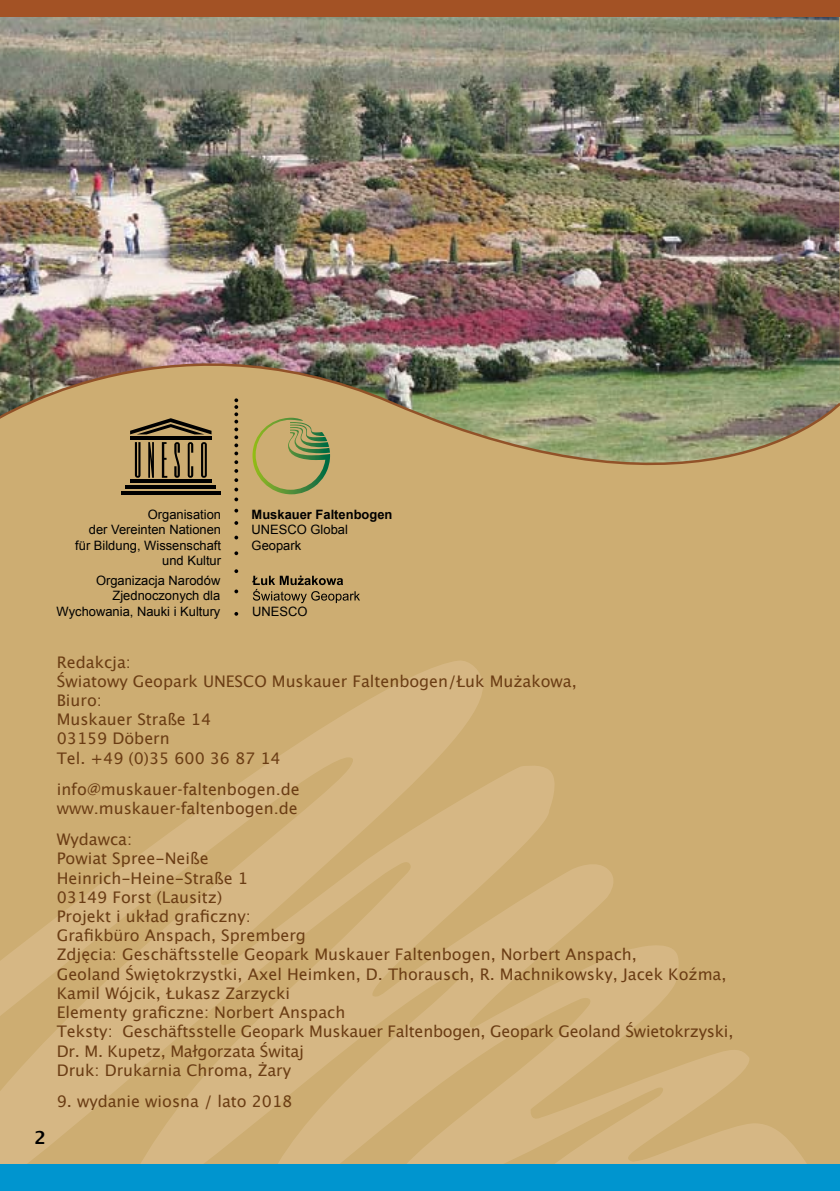
<style>
.page{position:relative;width:840px;height:1191px;background:#fff}
.page>*{position:absolute;margin:0;border:0;box-sizing:border-box;transform-origin:0 0}
.t1{font:600 18px "Lucida Sans";color:#000}
.t2{font:16px/19.2px "Lucida Grande";color:#6b3d14}
.t3{font:16px/19.2px "Lucida Sans";color:#6b3d14}
.t4{font:13px/15.6px "Arial";color:#000;text-align:right}
.t5{font:700 13px "Arial";color:#000}
</style>
<div class="page">
<div style="left:0;top:0;width:839px;height:1191px;background:#cdad72"></div>
<svg style="left:0;top:661px;width:807px;height:503px"></svg>
<div style="left:0;top:1164px;width:839px;height:27px;background:#0095cf"></div>
<img style="left:0;top:17px;width:839px;height:523px">
<div style="left:0;top:0;width:839px;height:17px;background:#a35225"></div>
<hr style="left:130px;top:479px;width:81px;height:4px;background:#000">
<hr style="left:125px;top:485px;width:91px;height:4px;background:#000">
<hr style="left:121px;top:491px;width:99px;height:3px;background:#000">
<hr style="left:130px;top:436px;width:81px;height:4px;background:#000">
<svg style="left:130px;top:418px;width:81px;height:16px"></svg>
<svg style="left:135px;top:442px;width:6px;height:36px"></svg>
<svg style="left:148px;top:442px;width:6px;height:36px"></svg>
<svg style="left:162px;top:442px;width:5px;height:36px"></svg>
<svg style="left:187px;top:442px;width:6px;height:36px"></svg>
<svg style="left:201px;top:442px;width:6px;height:36px"></svg>
<svg style="left:174px;top:442px;width:6px;height:36px"></svg>
<svg style="left:252px;top:418px;width:78px;height:76px"></svg>
<svg style="left:234px;top:398px;width:4px;height:93px"></svg>
<svg style="left:234px;top:497px;width:4px;height:4px"></svg>
<svg style="left:234px;top:509px;width:4px;height:3px"></svg>
<svg style="left:234px;top:521px;width:4px;height:4px"></svg>
<svg style="left:234px;top:535px;width:4px;height:4px"></svg>
<svg style="left:234px;top:551px;width:4px;height:4px"></svg>
<svg style="left:234px;top:569px;width:4px;height:4px"></svg>
<svg style="left:234px;top:589px;width:4px;height:4px"></svg>
<svg style="left:234px;top:612px;width:4px;height:4px"></svg>
<svg style="left:252px;top:575px;width:108px;height:28px"></svg>
<p class="t4" style="left:75px;top:506px;width:147px">Organisation<br>der Vereinten Nationen für Bildung, Wissenschaft und Kultur</p>
<p class="t5" style="left:251px;top:505px;width:142px">Muskauer Faltenbogen</p>
<p class="t4" style="left:251px;top:522px;width:98px;text-align:left">UNESCO Global<br>Geopark</p>
<p class="t4" style="left:57px;top:573px;width:165px">Organizacja Narodów<br>Zjednoczonych dla<br>Wychowania, Nauki i Kultury</p>
<p class="t4" style="left:252px;top:604px;width:57px">UNESCO</p>
<p class="t1" style="left:34px;top:1127px;width:13px">2</p>
<p class="t2" style="left:57px;top:652px;width:521px">Redakcja:<br>Światowy Geopark UNESCO Muskauer Faltenbogen/Łuk Mużakowa,<br>Biuro:<br>Muskauer Straße 14<br>03159 Döbern<br>Tel. +49 (0)35 600 36 87 14</p>
<p class="t3" style="left:57px;top:779px;width:244px">info@muskauer-faltenbogen.de www.muskauer-faltenbogen.de</p>
<p class="t2" style="left:57px;top:830px;width:677px">Wydawca:<br>Powiat Spree-Neiße<br>Heinrich-Heine-Straße 1<br>03149 Forst (Lausitz)<br>Projekt i układ graficzny:<br>Grafikbüro Anspach, Spremberg<br>Zdjęcia: Geschäftsstelle Geopark Muskauer Faltenbogen, Norbert Anspach,<br>Geoland Świętokrzystki, Axel Heimken, D. Thorausch, R. Machnikowsky, Jacek Koźma, Kamil Wójcik, Łukasz Zarzycki<br>Elementy graficzne: Norbert Anspach<br>Teksty: Geschäftsstelle Geopark Muskauer Faltenbogen, Geopark Geoland Świetokrzyski, Dr. M. Kupetz, Małgorzata Świtaj<br>Druk: Drukarnia Chroma, Żary</p>
<p class="t2" style="left:57px;top:1091px;width:237px">9. wydanie wiosna / lato 2018</p>
</div>
